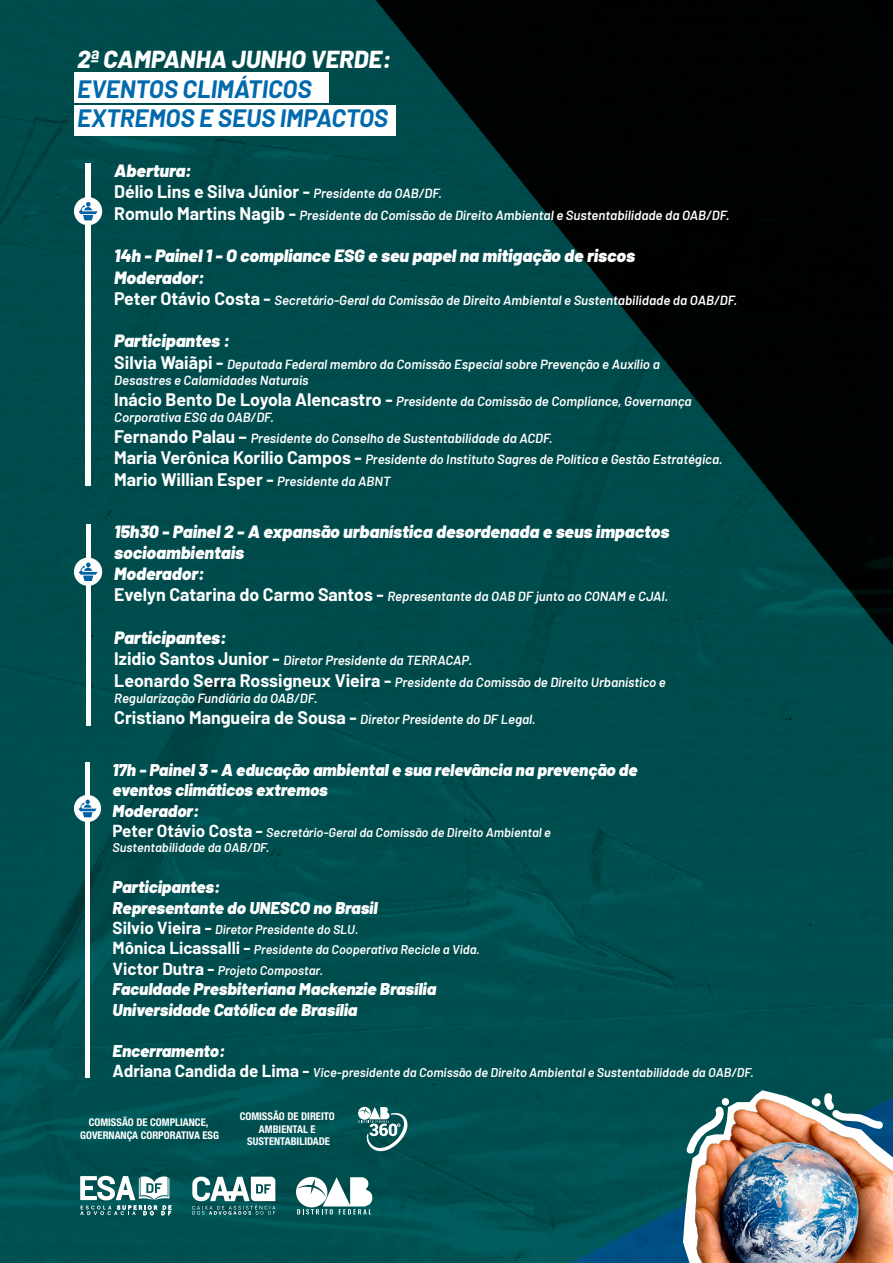
<style>
.page{position:relative;width:893px;height:1263px;background:#fff}
.page>*{position:absolute;margin:0;border:0;box-sizing:border-box;transform-origin:0 0}
.t1{font:italic 700 24.6px/29.4px "Barlow";color:#006aac}
.t2{font:italic 800 24.6px "Barlow";color:#fff}
.t3{font:italic 900 17.7px/21.3px "Barlow";color:#fff}
.t4{font:700 17.7px/21.3px "Barlow";color:#fff}
.t5{font:italic 900 17.1px/20.4px "Barlow";color:#fff}
.t6{font:italic 600 13.2px/21.3px "Barlow";color:#fff}
.t7{font:italic 600 12.75px/20.4px "Barlow";color:#fff}
.t8{font:700 condensed 10.65px/12.8px "Helvetica Neue LT Pro";color:#fff;text-align:center}
.s1{font-weight:900;font-style:italic}
.s2{font-weight:600;font-style:italic;font-size:13.2px}
.s3{font-weight:700;font-style:normal;font-size:17.7px}
.s4{font-weight:700;font-style:normal;font-size:17.1px}
</style>
<div class="page">
<img style="left:0;top:0;width:893px;height:1263px">
<img style="left:678px;top:1079px;width:215px;height:184px">
<img style="left:683px;top:1090px;width:210px;height:173px">
<div style="left:74px;top:72px;width:255px;height:31px;background:#fff"></div>
<div style="left:74px;top:105px;width:321px;height:31px;background:#fff"></div>
<svg style="left:358px;top:1107px;width:49px;height:44px"></svg>
<svg style="left:296px;top:1177px;width:76px;height:37px"></svg>
<svg style="left:192px;top:1176px;width:83px;height:39px"></svg>
<svg style="left:80px;top:1176px;width:92px;height:39px"></svg>
<div style="left:85px;top:762px;width:5px;height:316px;background:#fff"></div>
<div style="left:74px;top:795px;width:27px;height:27px;background:#fff;border-radius:50%"></div>
<svg style="left:78px;top:800px;width:19px;height:17px"></svg>
<div style="left:85px;top:163px;width:6px;height:323px;background:#fff"></div>
<div style="left:74px;top:197px;width:28px;height:28px;background:#fff;border-radius:50%"></div>
<svg style="left:79px;top:202px;width:19px;height:18px"></svg>
<hr style="left:86px;top:524px;width:4px;height:202px;background:#fff">
<div style="left:74px;top:558px;width:28px;height:28px;background:#fff;border-radius:50%"></div>
<svg style="left:79px;top:562px;width:19px;height:19px"></svg>
<h1 class="t2" style="left:77px;top:41px;width:316px">2ª CAMPANHA JUNHO VERDE:</h1>
<h1 class="t1" style="left:77px;top:72px;width:312px">EVENTOS CLIMÁTICOS<br>EXTREMOS E SEUS IMPACTOS</h1>
<h2 class="t4" style="left:114px;top:159px;width:329px"><span class="s1">Abertura:<br></span>Délio Lins e Silva Júnior - <span class="s2">Presidente da OAB/DF.</span></h2>
<p class="t6" style="left:114px;top:203px;width:617px"><span class="s3">Romulo Martins Nagib -</span> Presidente da Comissão de Direito Ambiental e Sustentabilidade da OAB/DF.</p>
<h2 class="t3" style="left:114px;top:244px;width:522px">14h - Painel 1 - O compliance ESG e seu papel na mitigação de riscos<br>Moderador:</h2>
<p class="t6" style="left:114px;top:288px;width:624px"><span class="s3">Peter Otávio Costa -</span> Secretário-Geral da Comissão de Direito Ambiental e Sustentabilidade da OAB/DF.</p>
<h2 class="t3" style="left:114px;top:329px;width:117px">Participantes :</h2>
<p class="t6" style="left:114px;top:355px;width:547px;line-height:15.9px"><span class="s3">Silvia Waiãpi -</span> Deputada Federal membro da Comissão Especial sobre Prevenção e Auxílio a<br>Desastres e Calamidades Naturais</p>
<p class="t6" style="left:114px;top:392px;width:579px;line-height:15.9px"><span class="s3">Inácio Bento De Loyola Alencastro -</span> Presidente da Comissão de Compliance, Governança<br>Corporativa ESG da OAB/DF.</p>
<p class="t6" style="left:114px;top:427px;width:610px"><span class="s3">Fernando Palau –</span> Presidente do Conselho de Sustentabilidade da ACDF.<br><span class="s3">Maria Verônica Korilio Campos -</span> Presidente do Instituto Sagres de Política e Gestão Estratégica.</p>
<h2 class="t4" style="left:114px;top:467px;width:278px">Mario Willian Esper - <span class="s2">Presidente da ABNT</span></h2>
<h2 class="t3" style="left:114px;top:519px;width:557px">15h30 - Painel 2 - A expansão urbanística desordenada e seus impactos socioambientais<br>Moderador:</h2>
<p class="t6" style="left:114px;top:585px;width:556px"><span class="s3">Evelyn Catarina do Carmo Santos -</span> Representante da OAB DF junto ao CONAM e CJAI.</p>
<h2 class="t3" style="left:114px;top:626px;width:114px">Participantes:</h2>
<p class="t6" style="left:114px;top:649px;width:553px"><span class="s3">Izidio Santos Junior -</span> Diretor Presidente da TERRACAP.<br><span class="s3">Leonardo Serra Rossigneux Vieira -</span> Presidente da Comissão de Direito Urbanístico e</p>
<p class="t6" style="left:114px;top:686px;width:423px">Regularização Fundiária da OAB/DF.<br><span class="s3">Cristiano Mangueira de Sousa -</span> Diretor Presidente do DF Legal.</p>
<p class="t5" style="left:113px;top:758px;width:526px">17h - Painel 3 - A educação ambiental e sua relevância na prevenção de eventos climáticos extremos<br>Moderador:</p>
<p class="t7" style="left:113px;top:824px;width:440px;line-height:15.3px"><span class="s4">Peter Otávio Costa -</span> Secretário-Geral da Comissão de Direito Ambiental e<br>Sustentabilidade da OAB/DF.</p>
<p class="t5" style="left:113px;top:875px;width:267px">Participantes:<br>Representante do UNESCO no Brasil</p>
<p class="t7" style="left:113px;top:918px;width:369px"><span class="s4">Silvio Vieira -</span> Diretor Presidente do SLU.<br><span class="s4">Mônica Licassalli -</span> Presidente da Cooperativa Recicle a Vida.<br><span class="s4">Victor Dutra -</span> Projeto Compostar.</p>
<p class="t5" style="left:113px;top:978px;width:325px">Faculdade Presbiteriana Mackenzie Brasília<br>Universidade Católica de Brasília</p>
<p class="t5" style="left:113px;top:1039px;width:114px">Encerramento:</p>
<p class="t7" style="left:113px;top:1061px;width:643px"><span class="s4">Adriana Candida de Lima -</span> Vice-presidente da Comissão de Direito Ambiental e Sustentabilidade da OAB/DF.</p>
<p class="t8" style="left:80px;top:1116px;width:140px">COMISSÃO DE COMPLIANCE,<br>GOVERNANÇA CORPORATIVA ESG</p>
<p class="t8" style="left:240px;top:1109px;width:97px">COMISSÃO DE DIREITO<br>AMBIENTAL E<br>SUSTENTABILIDADE</p>
</div>
